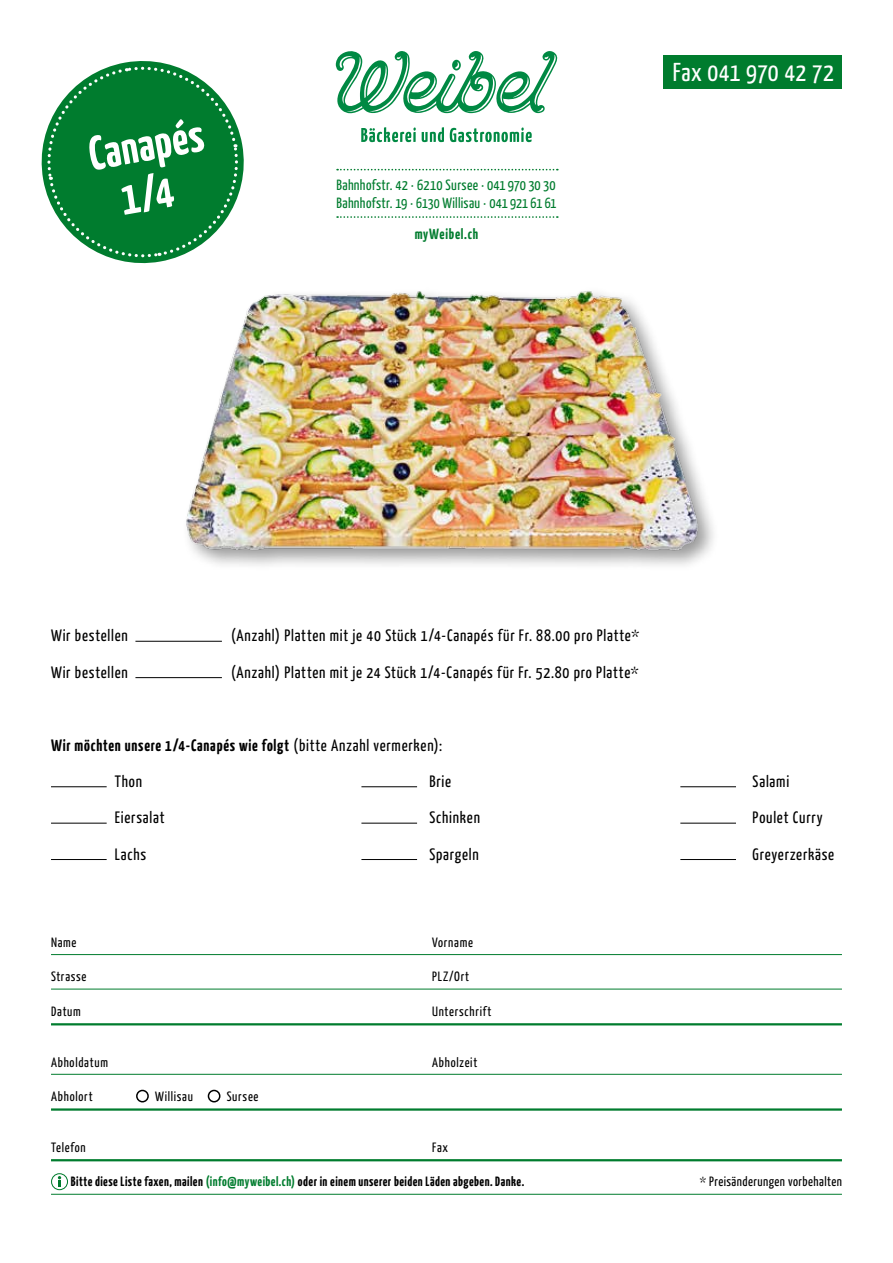
<style>
.page{position:relative;width:893px;height:1263px;background:#fff}
.page>*{position:absolute;margin:0;border:0;box-sizing:border-box;transform-origin:0 0}
.t1{font:700 47.25px/49.5px "Yanone Kaffeesatz";color:#fff;text-align:center}
.t2{font:25.95px "Yanone Kaffeesatz";letter-spacing:.015em;color:#fff}
.t3{font:16.5px "Yanone Kaffeesatz";letter-spacing:.05em;color:#000}
.t4{font:700 16.5px "Yanone Kaffeesatz";letter-spacing:.045em;color:#000}
.t5{font:14.85px/18.1px "Yanone Kaffeesatz";letter-spacing:.02em;color:#007c2e}
.t6{font:700 14.85px "Yanone Kaffeesatz";letter-spacing:.05em;color:#007c2e}
.t7{font:13.5px "Yanone Kaffeesatz";letter-spacing:.055em;color:#000}
.t8{font:700 13.5px "Yanone Kaffeesatz";letter-spacing:.035em;color:#000}
.t9{font:13.5px "Yanone Kaffeesatz";letter-spacing:.035em;color:#000}
.s1{font-weight:400}
.s2{color:#007c2e}
</style>
<div class="page">
<div style="left:181px;top:286px;width:538px;height:285px;background:#000;opacity:.4"></div>
<img style="left:183px;top:287px;width:518px;height:270px">
<svg style="left:361px;top:127px;width:55px;height:15px"></svg>
<svg style="left:422px;top:127px;width:22px;height:15px"></svg>
<svg style="left:450px;top:128px;width:82px;height:14px"></svg>
<svg style="left:336px;top:51px;width:221px;height:63px"></svg>
<svg style="left:337px;top:216px;width:221px;height:2px"></svg>
<svg style="left:337px;top:169px;width:221px;height:1px"></svg>
<svg style="left:43px;top:62px;width:199px;height:200px"></svg>
<div style="left:664px;top:55px;width:178px;height:33px;background:#007c2e"></div>
<hr style="left:51px;top:954px;width:791px;height:1px;background:#007c2e">
<hr style="left:51px;top:989px;width:791px;height:1px;background:#007c2e">
<hr style="left:51px;top:1023px;width:791px;height:2px;background:#007c2e">
<hr style="left:51px;top:1074px;width:791px;height:1px;background:#007c2e">
<hr style="left:51px;top:1108px;width:791px;height:3px;background:#007c2e">
<hr style="left:51px;top:1159px;width:791px;height:2px;background:#007c2e">
<hr style="left:51px;top:1194px;width:791px;height:1px;background:#007c2e">
<hr style="left:135px;top:641px;width:87px;height:1px;background:#000">
<hr style="left:135px;top:677px;width:87px;height:1px;background:#000">
<hr style="left:51px;top:786px;width:56px;height:1px;background:#000">
<hr style="left:361px;top:786px;width:56px;height:1px;background:#000">
<hr style="left:680px;top:786px;width:56px;height:1px;background:#000">
<hr style="left:51px;top:823px;width:56px;height:1px;background:#000">
<hr style="left:361px;top:823px;width:56px;height:1px;background:#000">
<hr style="left:680px;top:823px;width:56px;height:1px;background:#000">
<hr style="left:51px;top:859px;width:56px;height:1px;background:#000">
<hr style="left:361px;top:859px;width:56px;height:1px;background:#000">
<hr style="left:680px;top:859px;width:56px;height:1px;background:#000">
<div style="left:136px;top:1090px;width:13px;height:12px;border:2px solid #000;border-radius:50%"></div>
<div style="left:208px;top:1090px;width:12px;height:12px;border:2px solid #000;border-radius:50%"></div>
<svg style="left:51px;top:1173px;width:17px;height:17px"></svg>
<h1 class="t1" style="left:84px;top:129px;width:117px;rotate:-10deg">Canapés<br>1/4</h1>
<p class="t5" style="left:336px;top:175px;width:222px">Bahnhofstr. 42 · 6210 Sursee · 041 970 30 30<br>Bahnhofstr. 19 · 6130 Willisau · 041 921 61 61</p>
<p class="t6" style="left:415px;top:225px;width:65px">myWeibel.ch</p>
<h2 class="t2" style="left:673px;top:56px;width:163px">Fax 041 970 42 72</h2>
<p class="t3" style="left:51px;top:626px;width:78px">Wir bestellen</p>
<p class="t3" style="left:231px;top:626px;width:410px">(Anzahl) Platten mit je 40 Stück 1/4-Canapés für Fr. 88.00 pro Platte*</p>
<p class="t3" style="left:51px;top:662px;width:78px">Wir bestellen</p>
<p class="t3" style="left:231px;top:662px;width:409px">(Anzahl) Platten mit je 24 Stück 1/4-Canapés für Fr. 52.80 pro Platte*</p>
<p class="t4" style="left:51px;top:735px;width:393px">Wir möchten unsere 1/4-Canapés wie folgt <span class="s1">(bitte Anzahl vermerken):</span></p>
<p class="t3" style="left:115px;top:771px;width:29px">Thon</p>
<p class="t3" style="left:429px;top:771px;width:23px">Brie</p>
<p class="t3" style="left:753px;top:771px;width:38px">Salami</p>
<p class="t3" style="left:115px;top:807px;width:51px">Eiersalat</p>
<p class="t3" style="left:429px;top:807px;width:52px">Schinken</p>
<p class="t3" style="left:753px;top:807px;width:71px">Poulet Curry</p>
<p class="t3" style="left:115px;top:844px;width:33px">Lachs</p>
<p class="t3" style="left:429px;top:844px;width:51px">Spargeln</p>
<p class="t3" style="left:753px;top:844px;width:83px">Greyerzerkäse</p>
<p class="t7" style="left:51px;top:934px;width:27px">Name</p>
<p class="t7" style="left:432px;top:934px;width:42px">Vorname</p>
<p class="t7" style="left:51px;top:968px;width:37px">Strasse</p>
<p class="t7" style="left:432px;top:968px;width:39px">PLZ/Ort</p>
<p class="t7" style="left:51px;top:1003px;width:31px">Datum</p>
<p class="t7" style="left:432px;top:1003px;width:61px">Unterschrift</p>
<p class="t7" style="left:51px;top:1053px;width:58px">Abholdatum</p>
<p class="t7" style="left:432px;top:1053px;width:47px">Abholzeit</p>
<p class="t7" style="left:51px;top:1088px;width:43px">Abholort</p>
<p class="t7" style="left:155px;top:1088px;width:39px">Willisau</p>
<p class="t7" style="left:227px;top:1088px;width:33px">Sursee</p>
<p class="t7" style="left:51px;top:1139px;width:36px">Telefon</p>
<p class="t7" style="left:432px;top:1139px;width:17px">Fax</p>
<p class="t8" style="left:71px;top:1173px;width:455px">Bitte diese Liste faxen, mailen <span class="s2">(info@myweibel.ch)</span> oder in einem unserer beiden Läden abgeben. Danke.</p>
<p class="t9" style="left:700px;top:1173px;width:144px">* Preisänderungen vorbehalten</p>
</div>
